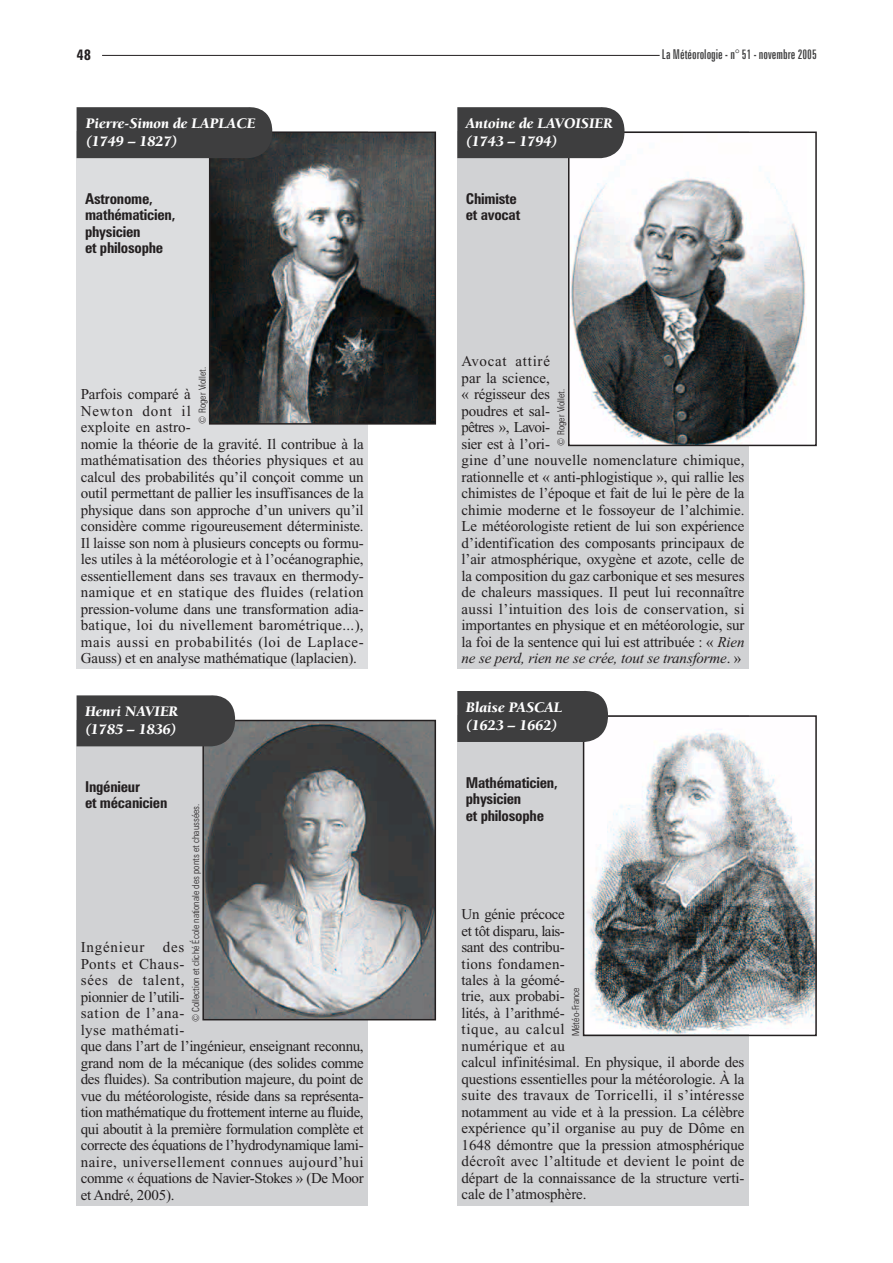
<style>
.page{position:relative;width:893px;height:1263px;background:#fff}
.page>*{position:absolute;margin:0;border:0;box-sizing:border-box;transform-origin:0 0}
.t1{font:15px/16.5px "Times New Roman";letter-spacing:-.01em;color:#231f20}
.t2{font:700 condensed 15px/16.5px "Zurich BT";letter-spacing:-.015em;color:#231f20}
.t3{font:italic 900 15px/18px "Berkeley";color:#fff}
.t4{font:extra-condensed 13.5px "Zurich BT";color:#3e3e3f}
.t5{font:300 condensed 9.75px "Zurich BT";color:#231f20}
.s1{font-style:italic}
</style>
<div class="page">
<hr style="left:102px;top:55px;width:557px;height:1px;background:#231f20">
<div style="left:77px;top:132px;width:291px;height:537px;background:#dcdddf"></div>
<img style="left:212px;top:135px;width:221px;height:287px">
<div style="left:209px;top:132px;width:227px;height:293px;border:2px solid #231f20"></div>
<div style="left:77px;top:107px;width:195px;height:51px;background:#3e3e3f"></div>
<div style="left:457px;top:132px;width:291px;height:537px;background:#d1d2d4"></div>
<img style="left:571px;top:135px;width:236px;height:308px">
<div style="left:568px;top:132px;width:248px;height:314px;border:2px solid #231f20"></div>
<div style="left:457px;top:107px;width:167px;height:51px;background:#3e3e3f"></div>
<div style="left:77px;top:720px;width:291px;height:485px;background:#d1d2d4"></div>
<img style="left:205px;top:723px;width:228px;height:294px">
<div style="left:202px;top:720px;width:234px;height:300px;border:2px solid #231f20"></div>
<div style="left:77px;top:695px;width:158px;height:51px;background:#3e3e3f"></div>
<div style="left:457px;top:715px;width:291px;height:490px;background:#d1d2d4"></div>
<img style="left:586px;top:718px;width:227px;height:315px">
<div style="left:583px;top:715px;width:233px;height:321px;border:2px solid #231f20"></div>
<div style="left:457px;top:691px;width:151px;height:51px;background:#3e3e3f"></div>
<p class="t2" style="left:77px;top:48px;width:16px">48</p>
<p class="t4" style="left:662px;top:49px;width:156px">La Météorologie - n° 51 - novembre 2005</p>
<p class="t3" style="left:86px;top:116px;width:171px">Pierre-Simon de LAPLACE (1749 – 1827)</p>
<p class="t2" style="left:85px;top:192px;width:92px">Astronome, mathématicien, physicien<br>et philosophe</p>
<p class="t5" style="left:199px;top:424px;width:58px;rotate:-90deg">© Roger Viollet.</p>
<p class="t1" style="left:81px;top:387px;width:284px">Parfois comparé à<br>Newton dont il<br>exploite en astro-<br>nomie la théorie de la gravité. Il contribue à la mathématisation des théories physiques et au calcul des probabilités qu’il conçoit comme un outil permettant de pallier les insuffisances de la physique dans son approche d’un univers qu’il considère comme rigoureusement déterministe.<br>Il laisse son nom à plusieurs concepts ou formu&shy;les utiles à la météorologie et à l’océanographie, essentiellement dans ses travaux en thermody&shy;namique et en statique des fluides (relation pression-volume dans une transformation adia&shy;batique, loi du nivellement barométrique...), mais aussi en probabilités (loi de Laplace-Gauss) et en analyse mathématique (laplacien).</p>
<p class="t3" style="left:85px;top:704px;width:94px">Henri NAVIER (1785 – 1836)</p>
<p class="t2" style="left:85px;top:780px;width:84px">Ingénieur<br>et mécanicien</p>
<p class="t5" style="left:192px;top:1022px;width:220px;rotate:-90deg">© Collection et cliché École nationale des ponts et chaussées.</p>
<p class="t1" style="left:81px;top:941px;width:284px">Ingénieur des<br>Ponts et Chaus-<br>sées de talent,<br>pionnier de l’utili-<br>sation de l’ana-<br>lyse mathémati-<br>que dans l’art de l’ingénieur, enseignant reconnu, grand nom de la mécanique (des solides comme des fluides). Sa contribution majeure, du point de vue du météorologiste, réside dans sa représenta&shy;tion mathématique du frottement interne au fluide, qui aboutit à la première formulation complète et correcte des équations de l’hydrodynamique lami&shy;naire, universellement connues aujourd’hui comme « équations de Navier-Stokes » (De Moor et André, 2005).</p>
<p class="t3" style="left:466px;top:116px;width:148px">Antoine de LAVOISIER (1743 – 1794)</p>
<p class="t2" style="left:466px;top:192px;width:56px">Chimiste et avocat</p>
<p class="t1" style="left:461px;top:354px;width:284px">Avocat attiré<br>par la science,<br>« régisseur des<br>poudres et sal-<br>pêtres », Lavoi-<br>sier est à l’ori-<br>gine d’une nouvelle nomenclature chimique, rationnelle et « anti-phlogistique », qui rallie les chimistes de l’époque et fait de lui le père de la chimie moderne et le fossoyeur de l’alchimie.<br>Le météorologiste retient de lui son expérience d’identification des composants principaux de l’air atmosphérique, oxygène et azote, celle de la composition du gaz carbonique et ses mesures de chaleurs massiques. Il peut lui reconnaître aussi l’intuition des lois de conservation, si importantes en physique et en météorologie, sur la foi de la sentence qui lui est attribuée : « <span class="s1">Rien ne se perd, rien ne se crée, tout se transforme</span>. »</p>
<p class="t5" style="left:557px;top:446px;width:58px;rotate:-90deg">© Roger Viollet.</p>
<p class="t3" style="left:466px;top:700px;width:98px">Blaise PASCAL (1623 – 1662)</p>
<p class="t2" style="left:466px;top:775px;width:93px">Mathématicien, physicien<br>et philosophe</p>
<p class="t1" style="left:461px;top:907px;width:284px">Un génie précoce<br>et tôt disparu, lais-<br>sant des contribu-<br>tions fondamen-<br>tales à la géomé-<br>trie, aux probabi-<br>lités, à l’arithmé-<br>tique, au calcul<br>numérique et au<br>calcul infinitésimal. En physique, il aborde des questions essentielles pour la météorologie. À la suite des travaux de Torricelli, il s’intéresse notamment au vide et à la pression. La célèbre expérience qu’il organise au puy de Dôme en<br>1648 démontre que la pression atmosphérique décroît avec l’altitude et devient le point de départ de la connaissance de la structure verti&shy;cale de l’atmosphère.</p>
<p class="t5" style="left:572px;top:1036px;width:50px;rotate:-90deg">Météo-France</p>
</div>
